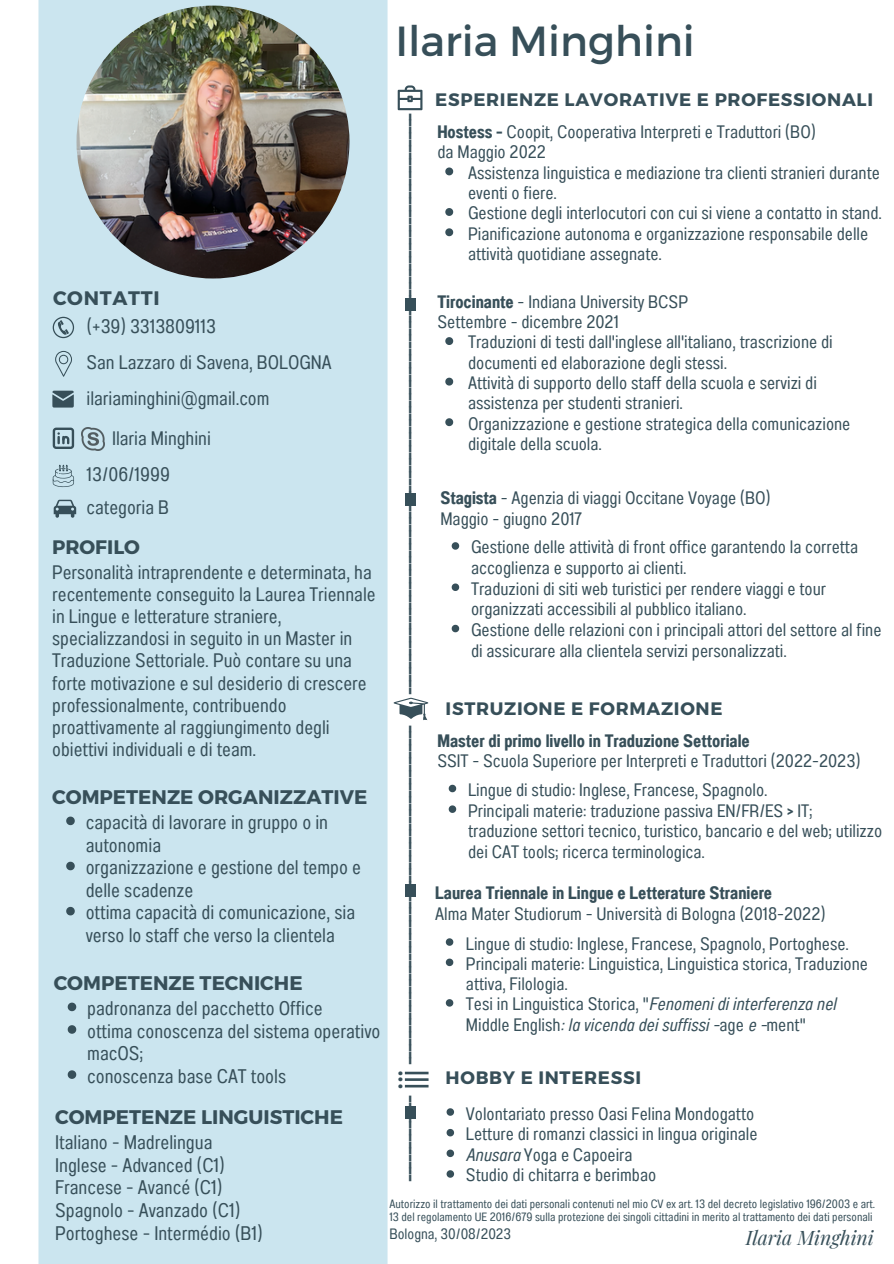
<style>
.page{position:relative;width:894px;height:1264px;background:#fff}
.page>*{position:absolute;margin:0;border:0;box-sizing:border-box;transform-origin:0 0}
.t1{font:42px "Montserrat";color:#374f59}
.t2{font:30.6px "Montserrat";color:#374f59}
.t3{font:19.65px/22.5px "Anantason Wd 62";color:#374f59}
.t4{font:700 19.65px "Montserrat";color:#374f59}
.t5{font:19.5px/22.2px "Anantason Wd 62";color:#374f59}
.t6{font:italic 19.5px "Playfair Display";color:#374f59}
.t7{font:700 19.5px "Montserrat";letter-spacing:.04em;color:#374f59}
.t8{font:700 19.5px "Montserrat";color:#374f59}
.t9{font:18px/20.2px "Anantason Wd 62";color:#374f59}
.t10{font:700 18px "TT Commons Pro";color:#374f59}
.t11{font:18px/20.2px "Anantason Wd 62 It";color:#374f59}
.t12{font:18px "Anantason Bold Wd 62";color:#374f59}
.t13{font:700 18px "Montserrat";letter-spacing:.04em;color:#374f59}
.t14{font:15px "Anantason Wd 62";color:#374f59}
.t15{font:12px/13px "Anantason Wd 62";color:#374f59}
.s1{font-family:"Anantason Bold Wd 62"}
.s2{font-family:"Anantason Wd 62"}
.s3{font-family:"Anantason Wd 62 It"}
</style>
<div class="page">
<div style="left:38px;top:0;width:349px;height:1263px;background:#cbe5ef"></div>
<img style="left:76px;top:6px;width:273px;height:272px;border-radius:50%">
<svg style="left:53px;top:317px;width:21px;height:21px"></svg>
<svg style="left:52px;top:390px;width:22px;height:17px"></svg>
<svg style="left:53px;top:427px;width:21px;height:22px"></svg>
<img style="left:82px;top:427px;width:22px;height:23px">
<svg style="left:55px;top:351px;width:17px;height:26px"></svg>
<svg style="left:397px;top:85px;width:25px;height:25px"></svg>
<svg style="left:393px;top:697px;width:35px;height:23px"></svg>
<hr style="left:405px;top:1084px;width:23px;height:3px;background:#374f59">
<hr style="left:405px;top:1078px;width:23px;height:2px;background:#374f59">
<hr style="left:405px;top:1071px;width:23px;height:3px;background:#374f59">
<div style="left:405px;top:298px;width:10px;height:12px;background:#374f59"></div>
<div style="left:405px;top:493px;width:10px;height:13px;background:#374f59"></div>
<div style="left:405px;top:884px;width:10px;height:13px;background:#374f59"></div>
<div style="left:405px;top:1106px;width:10px;height:12px;background:#374f59"></div>
<svg style="left:53px;top:464px;width:21px;height:23px"></svg>
<svg style="left:54px;top:499px;width:22px;height:18px"></svg>
<svg style="left:445px;top:938px;width:8px;height:7px"></svg>
<svg style="left:445px;top:958px;width:8px;height:8px"></svg>
<svg style="left:445px;top:999px;width:8px;height:7px"></svg>
<svg style="left:451px;top:542px;width:8px;height:7px"></svg>
<svg style="left:451px;top:583px;width:8px;height:8px"></svg>
<svg style="left:451px;top:624px;width:8px;height:8px"></svg>
<svg style="left:445px;top:167px;width:8px;height:8px"></svg>
<svg style="left:445px;top:208px;width:8px;height:8px"></svg>
<svg style="left:445px;top:228px;width:8px;height:8px"></svg>
<svg style="left:445px;top:337px;width:8px;height:8px"></svg>
<svg style="left:445px;top:378px;width:8px;height:7px"></svg>
<svg style="left:445px;top:418px;width:8px;height:8px"></svg>
<svg style="left:66px;top:816px;width:9px;height:9px"></svg>
<svg style="left:66px;top:861px;width:9px;height:9px"></svg>
<svg style="left:66px;top:906px;width:9px;height:9px"></svg>
<svg style="left:448px;top:784px;width:8px;height:8px"></svg>
<svg style="left:448px;top:805px;width:8px;height:8px"></svg>
<svg style="left:446px;top:1108px;width:8px;height:7px"></svg>
<svg style="left:446px;top:1128px;width:8px;height:8px"></svg>
<svg style="left:446px;top:1149px;width:8px;height:8px"></svg>
<svg style="left:446px;top:1170px;width:8px;height:7px"></svg>
<svg style="left:68px;top:1002px;width:8px;height:9px"></svg>
<svg style="left:68px;top:1025px;width:8px;height:8px"></svg>
<svg style="left:68px;top:1070px;width:8px;height:8px"></svg>
<p class="t1" style="left:395px;top:14px;width:301px">Ilaria Minghini</p>
<p class="t7" style="left:53px;top:285px;width:108px">CONTATTI</p>
<p class="t5" style="left:87px;top:315px;width:131px">(+39) 3313809113</p>
<p class="t5" style="left:87px;top:351px;width:246px">San Lazzaro di Savena, BOLOGNA</p>
<p class="t5" style="left:87px;top:387px;width:184px">ilariaminghini@gmail.com</p>
<p class="t5" style="left:112px;top:427px;width:100px">Ilaria Minghini</p>
<p class="t5" style="left:87px;top:463px;width:85px">13/06/1999</p>
<p class="t5" style="left:87px;top:496px;width:84px">categoria B</p>
<p class="t8" style="left:52px;top:534px;width:89px">PROFILO</p>
<p class="t5" style="left:52px;top:561px;width:325px">Personalità intraprendente e determinata, ha recentemente conseguito la Laurea Triennale in Lingue e letterature straniere, specializzandosi in seguito in un Master in Traduzione Settoriale. Può contare su una forte motivazione e sul desiderio di crescere professionalmente, contribuendo proattivamente al raggiungimento degli obiettivi individuali e di team.</p>
<p class="t4" style="left:52px;top:784px;width:316px">COMPETENZE ORGANIZZATIVE</p>
<p class="t3" style="left:86px;top:811px;width:244px">capacità di lavorare in gruppo o in autonomia</p>
<p class="t3" style="left:86px;top:856px;width:277px">organizzazione e gestione del tempo e delle scadenze</p>
<p class="t3" style="left:86px;top:901px;width:271px">ottima capacità di comunicazione, sia verso lo staff che verso la clientela</p>
<p class="t4" style="left:54px;top:970px;width:250px">COMPETENZE TECNICHE</p>
<p class="t3" style="left:87px;top:997px;width:237px">padronanza del pacchetto Office</p>
<p class="t3" style="left:87px;top:1019px;width:295px">ottima conoscenza del sistema operativo macOS;</p>
<p class="t3" style="left:87px;top:1064px;width:200px">conoscenza base CAT tools</p>
<p class="t4" style="left:55px;top:1104px;width:289px">COMPETENZE LINGUISTICHE</p>
<p class="t3" style="left:55px;top:1131px;width:159px">Italiano - Madrelingua</p>
<p class="t3" style="left:55px;top:1153px;width:171px">Inglese - Advanced (C1)</p>
<p class="t3" style="left:55px;top:1176px;width:169px">Francese - Avancé (C1)</p>
<p class="t3" style="left:55px;top:1198px;width:186px">Spagnolo - Avanzado (C1)</p>
<p class="t3" style="left:55px;top:1221px;width:209px">Portoghese - Intermédio (B1)</p>
<p class="t10" style="left:431px;top:114px;width:582px;rotate:90deg">_________________________________________________________________________________________</p>
<p class="t10" style="left:431px;top:725px;width:341px;rotate:90deg">____________________________________________________</p>
<p class="t10" style="left:431px;top:1096px;width:86px;rotate:90deg">_____________</p>
<p class="t2" style="left:429px;top:1069px;width:21px;rotate:90deg">...</p>
<p class="t13" style="left:435px;top:87px;width:439px">ESPERIENZE LAVORATIVE E PROFESSIONALI</p>
<p class="t9" style="left:437px;top:122px;width:380px"><span class="s1">Hostess -</span> Coopit, Cooperativa Interpreti e Traduttori (BO)</p>
<p class="t9" style="left:437px;top:142px;width:110px">da Maggio 2022</p>
<p class="t9" style="left:468px;top:162px;width:413px">Assistenza linguistica e mediazione tra clienti stranieri durante eventi o fiere.</p>
<p class="t9" style="left:468px;top:203px;width:415px">Gestione degli interlocutori con cui si viene a contatto in stand.</p>
<p class="t9" style="left:468px;top:223px;width:401px">Pianificazione autonoma e organizzazione responsabile delle attività quotidiane assegnate.</p>
<p class="t9" style="left:437px;top:291px;width:252px"><span class="s1">Tirocinante</span> - Indiana University BCSP</p>
<p class="t9" style="left:437px;top:312px;width:183px">Settembre - dicembre 2021</p>
<p class="t9" style="left:468px;top:332px;width:366px">Traduzioni di testi dall'inglese all'italiano, trascrizione di documenti ed elaborazione degli stessi.</p>
<p class="t9" style="left:468px;top:372px;width:350px">Attività di supporto dello staff della scuola e servizi di assistenza per studenti stranieri.</p>
<p class="t9" style="left:468px;top:413px;width:384px">Organizzazione e gestione strategica della comunicazione digitale della scuola.</p>
<p class="t9" style="left:440px;top:487px;width:331px"><span class="s1">Stagista</span> - Agenzia di viaggi Occitane Voyage (BO)</p>
<p class="t9" style="left:440px;top:508px;width:143px">Maggio - giugno 2017</p>
<p class="t9" style="left:471px;top:537px;width:388px;line-height:20.7px">Gestione delle attività di front office garantendo la corretta accoglienza e supporto ai clienti.</p>
<p class="t9" style="left:471px;top:578px;width:356px;line-height:20.7px">Traduzioni di siti web turistici per rendere viaggi e tour organizzati accessibili al pubblico italiano.</p>
<p class="t9" style="left:471px;top:619px;width:412px;line-height:20.7px">Gestione delle relazioni con i principali attori del settore al fine di assicurare alla clientela servizi personalizzati.</p>
<p class="t13" style="left:445px;top:696px;width:278px">ISTRUZIONE E FORMAZIONE</p>
<p class="t12" style="left:437px;top:729px;width:314px">Master di primo livello in Traduzione Settoriale</p>
<p class="t9" style="left:437px;top:751px;width:424px">SSIT - Scuola Superiore per Interpreti e Traduttori (2022-2023)</p>
<p class="t9" style="left:468px;top:779px;width:301px">Lingue di studio: Inglese, Francese, Spagnolo.</p>
<p class="t9" style="left:468px;top:800px;width:415px;line-height:20.7px">Principali materie: traduzione passiva EN/FR/ES <span class="s1">&gt;</span> IT; traduzione settori tecnico, turistico, bancario e del web; utilizzo dei CAT tools; ricerca terminologica.</p>
<p class="t12" style="left:435px;top:882px;width:338px">Laurea Triennale in Lingue e Letterature Straniere</p>
<p class="t9" style="left:435px;top:903px;width:391px">Alma Mater Studiorum - Università di Bologna (2018-2022)</p>
<p class="t9" style="left:466px;top:933px;width:384px">Lingue di studio: Inglese, Francese, Spagnolo, Portoghese.</p>
<p class="t9" style="left:466px;top:953px;width:403px">Principali materie: Linguistica, Linguistica storica, Traduzione attiva, Filologia.</p>
<p class="t11" style="left:466px;top:994px;width:371px"><span class="s2">Tesi in Linguistica Storica, "</span>Fenomeni di interferenza nel<br><span class="s2">Middle English</span>: la vicenda dei suffissi -<span class="s2">age</span> e -<span class="s2">ment"</span></p>
<p class="t13" style="left:445px;top:1066px;width:197px">HOBBY E INTERESSI</p>
<p class="t9" style="left:466px;top:1103px;width:290px">Volontariato presso Oasi Felina Mondogatto</p>
<p class="t9" style="left:466px;top:1123px;width:293px">Letture di romanzi classici in lingua originale</p>
<p class="t9" style="left:466px;top:1144px;width:168px"><span class="s3">Anusara</span> Yoga e Capoeira</p>
<p class="t9" style="left:466px;top:1165px;width:192px">Studio di chitarra e berimbao</p>
<p class="t15" style="left:389px;top:1197px;width:487px">Autorizzo il trattamento dei dati personali contenuti nel mio CV ex art. 13 del decreto legislativo 196/2003 e art.<br>13 del regolamento UE 2016/679 sulla protezione dei singoli cittadini in merito al trattamento dei dati personali</p>
<p class="t14" style="left:389px;top:1224px;width:123px">Bologna, 30/08/2023</p>
<p class="t6" style="left:745px;top:1223px;width:130px">Ilaria Minghini</p>
</div>
